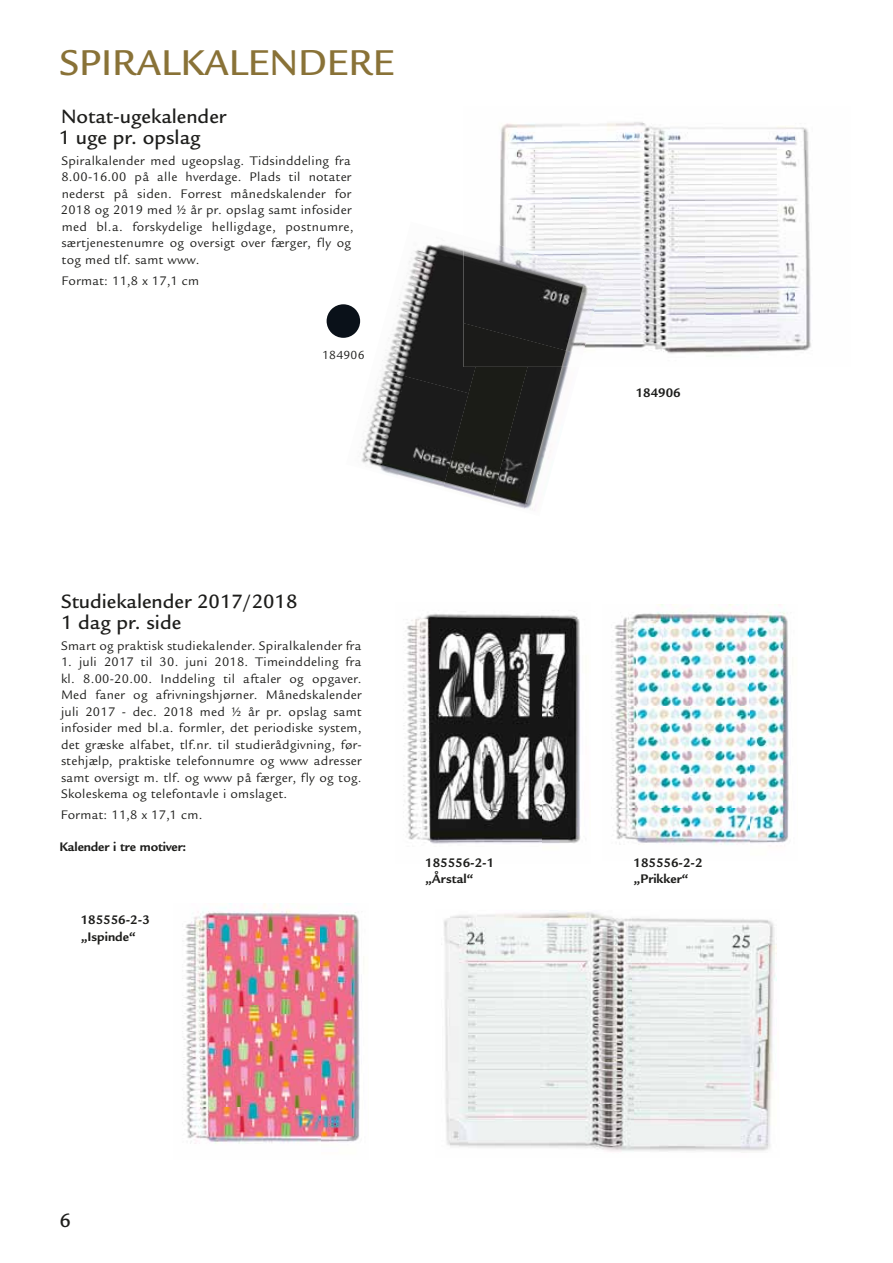
<style>
.page{position:relative;width:893px;height:1263px;background:#fff}
.page>*{position:absolute;margin:0;border:0;box-sizing:border-box;transform-origin:0 0}
.t1{font:500 39px "Legacy Sans";color:#897237}
.t2{font:500 21px/21px "Legacy Sans";color:#1d1d1b}
.t3{font:13.5px/16.5px "Legacy Sans";letter-spacing:.02em;color:#1d1d1b}
.t4{font:700 13.5px/16.5px "Legacy Sans";color:#1d1d1b}
.t5{font:12.75px "Legacy Sans";letter-spacing:.02em;color:#1d1d1b}
</style>
<div class="page">
<img style="left:500px;top:122px;width:205px;height:140px">
<img style="left:705px;top:126px;width:106px;height:227px">
<img style="left:604px;top:262px;width:102px;height:92px">
<img style="left:444px;top:910px;width:332px;height:243px">
<img style="left:403px;top:613px;width:177px;height:231px">
<img style="left:611px;top:604px;width:178px;height:241px">
<img style="left:182px;top:903px;width:178px;height:241px">
<img style="left:382px;top:244px;width:82px;height:123px">
<img style="left:504px;top:367px;width:64px;height:143px">
<img style="left:456px;top:367px;width:72px;height:136px">
<img style="left:361px;top:367px;width:108px;height:123px">
<img style="left:464px;top:236px;width:140px;height:112px">
<img style="left:464px;top:323px;width:118px;height:44px">
<svg style="left:326px;top:304px;width:35px;height:34px"></svg>
<h1 class="t1" style="left:60px;top:41px;width:336px">SPIRALKALENDERE</h1>
<h2 class="t2" style="left:59px;top:106px;width:169px">Notat-ugekalender<br>1 uge pr. opslag</h2>
<p class="t3" style="left:61px;top:152px;width:294px">Spiralkalender med ugeopslag. Tidsinddeling fra 8.00-16.00 på alle hverdage. Plads til notater nederst på siden. Forrest månedskalender for 2018 og 2019 med ½ år pr. opslag samt infosider med bl.a. forskydelige helligdage, postnumre, særtjenestenumre og oversigt over færger, fly og tog med tlf. samt www.</p>
<p class="t3" style="left:62px;top:272px;width:139px">Format: 11,8 x 17,1 cm</p>
<p class="t5" style="left:322px;top:348px;width:44px">184906</p>
<p class="t4" style="left:636px;top:384px;width:47px">184906</p>
<h2 class="t2" style="left:61px;top:591px;width:238px">Studiekalender 2017/2018<br>1 dag pr. side</h2>
<p class="t3" style="left:61px;top:637px;width:302px">Smart og praktisk studiekalender. Spiralkalender fra</p>
<p class="t3" style="left:61px;top:654px;width:302px;text-align:justify">1. juli 2017 til 30. juni 2018. Timeinddeling fra kl. 8.00-20.00. Inddeling til aftaler og opgaver.<br>Med faner og afrivningshjørner. Månedskalender juli 2017 - dec. 2018 med ½ år pr. opslag samt infosider med bl.a. formler, det periodiske system, det græske alfabet, tlf.nr. til studierådgivning, før&shy;stehjælp, praktiske telefonnumre og www adresser samt oversigt m. tlf. og www på færger, fly og tog.<br>Skoleskema og telefontavle i omslaget.</p>
<p class="t3" style="left:61px;top:806px;width:143px">Format: 11,8 x 17,1 cm.</p>
<p class="t4" style="left:60px;top:839px;width:128px">Kalender i tre motiver:</p>
<p class="t4" style="left:81px;top:912px;width:71px">185556-2-3 „Ispinde“</p>
<p class="t4" style="left:425px;top:854px;width:71px">185556-2-1 „Årstal“</p>
<p class="t4" style="left:634px;top:854px;width:71px">185556-2-2 „Prikker“</p>
<h2 class="t2" style="left:60px;top:1210px;width:13px">6</h2>
</div>
